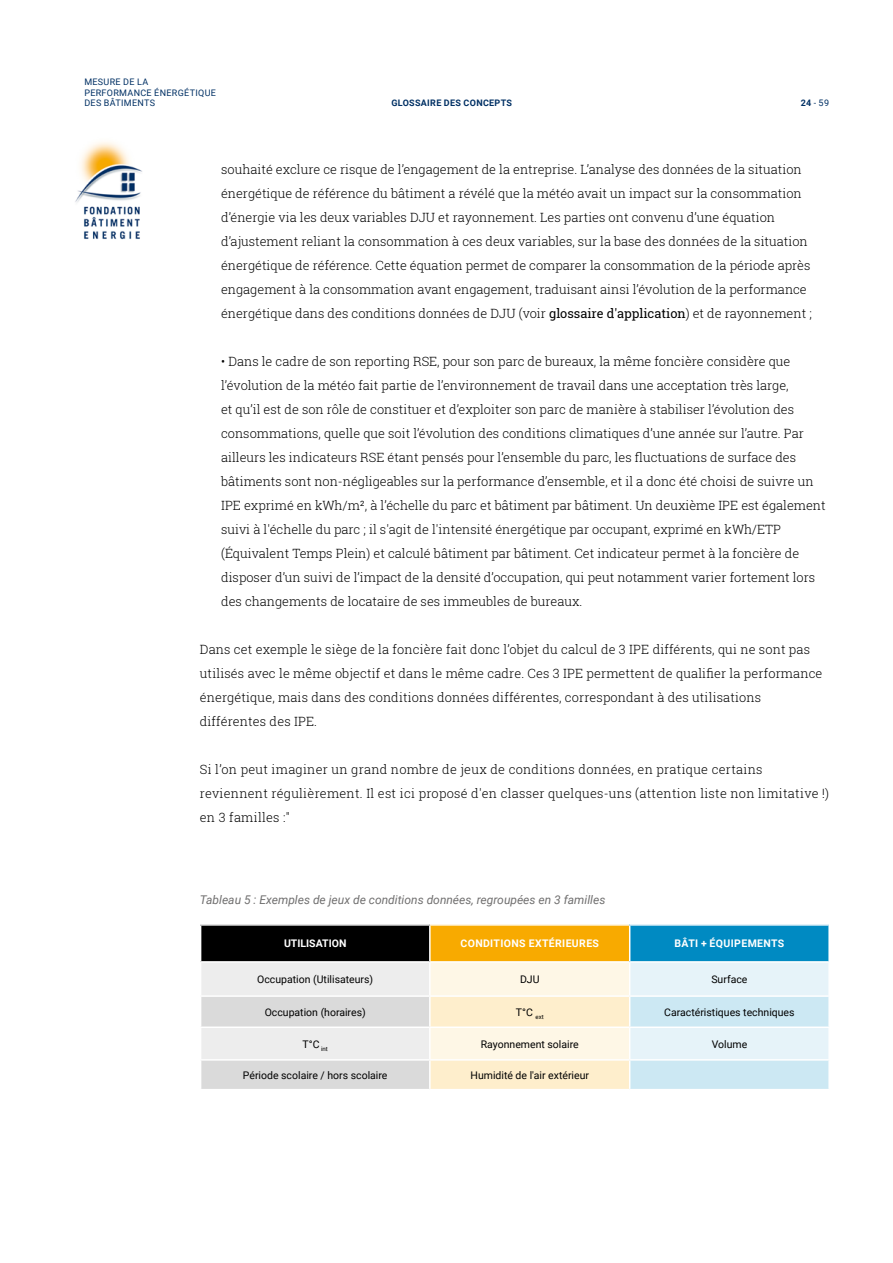
<style>
.page{position:relative;width:893px;height:1263px;background:#fff}
.page>*{position:absolute;margin:0;border:0;box-sizing:border-box;transform-origin:0 0}
.t1{font:300 12.75px/24px "Roboto Slab";color:#000}
.t2{font:300 12.75px/24px "Roboto Slab";letter-spacing:.02em;color:#000}
.t3{font:italic 12px "Roboto";color:#706f6f}
.t4{font:10.5px "Roboto";color:#000}
.t5{font:700 10.5px "Roboto";letter-spacing:.035em;color:#fff}
.t6{font:700 10.5px "Roboto";color:#fff}
.t7{font:9px/10.8px "Roboto";letter-spacing:.035em;color:#003064}
.t8{font:700 9px "Roboto";letter-spacing:.035em;color:#003064}
.s1{font-weight:700}
.s2{font-weight:400}
</style>
<div class="page">
<img style="left:75px;top:142px;width:67px;height:98px">
<div style="left:201px;top:925px;width:229px;height:37px;background:#000"></div>
<div style="left:430px;top:925px;width:200px;height:37px;background:#f8aa00"></div>
<div style="left:630px;top:925px;width:199px;height:37px;background:#008ac2"></div>
<hr style="left:200px;top:924px;width:230px;height:2px;background:#fff">
<hr style="left:430px;top:924px;width:200px;height:2px;background:#fff">
<hr style="left:429px;top:926px;width:2px;height:35px;background:#fff">
<hr style="left:630px;top:924px;width:200px;height:2px;background:#fff">
<hr style="left:629px;top:926px;width:1px;height:35px;background:#fff">
<hr style="left:828px;top:926px;width:2px;height:35px;background:#fff">
<hr style="left:200px;top:961px;width:230px;height:2px;background:#fff">
<hr style="left:430px;top:961px;width:200px;height:2px;background:#fff">
<hr style="left:630px;top:961px;width:200px;height:2px;background:#fff">
<svg style="left:201px;top:963px;width:628px;height:126px;background:#e9ece7"></svg>
<hr style="left:828px;top:1060px;width:2px;height:29px;background:#fff">
<p class="t7" style="left:84px;top:76px;width:133px">MESURE DE LA<br>PERFORMANCE ÉNERGÉTIQUE<br>DES BÂTIMENTS</p>
<p class="t8" style="left:391px;top:97px;width:122px">GLOSSAIRE DES CONCEPTS</p>
<p class="t7" style="left:801px;top:97px;width:30px"><span class="s1">24</span> - 59</p>
<p class="t1" style="left:221px;top:157px;width:592px">souhaité exclure ce risque de l’engagement de la entreprise. L’analyse des données de la situation énergétique de référence du bâtiment a révélé que la météo avait un impact sur la consommation d’énergie via les deux variables DJU et rayonnement. Les parties ont convenu d’une équation d’ajustement reliant la consommation à ces deux variables, sur la base des données de la situation énergétique de référence. Cette équation permet de comparer la consommation de la période après engagement à la consommation avant engagement, traduisant ainsi l’évolution de la performance énergétique dans des conditions données de DJU (voir <span class="s2">glossaire d'application</span>) et de rayonnement ;</p>
<p class="t1" style="left:221px;top:349px;width:606px">• Dans le cadre de son reporting RSE, pour son parc de bureaux, la même foncière considère que l’évolution de la météo fait partie de l’environnement de travail dans une acceptation très large,<br>et qu’il est de son rôle de constituer et d’exploiter son parc de manière à stabiliser l’évolution des consommations, quelle que soit l’évolution des conditions climatiques d’une année sur l’autre. Par ailleurs les indicateurs RSE étant pensés pour l’ensemble du parc, les fluctuations de surface des bâtiments sont non-négligeables sur la performance d’ensemble, et il a donc été choisi de suivre un IPE exprimé en kWh/m², à l’échelle du parc et bâtiment par bâtiment. Un deuxième IPE est également suivi à l'échelle du parc ; il s'agit de l'intensité énergétique par occupant, exprimé en kWh/ETP (Équivalent Temps Plein) et calculé bâtiment par bâtiment. Cet indicateur permet à la foncière de disposer d’un suivi de l’impact de la densité d’occupation, qui peut notamment varier fortement lors des changements de locataire de ses immeubles de bureaux.</p>
<p class="t1" style="left:200px;top:637px;width:624px">Dans cet exemple le siège de la foncière fait donc l’objet du calcul de 3 IPE différents, qui ne sont pas utilisés avec le même objectif et dans le même cadre. Ces 3 IPE permettent de qualifier la performance énergétique, mais dans des conditions données différentes, correspondant à des utilisations différentes des IPE.</p>
<p class="t2" style="left:200px;top:757px;width:631px">Si l’on peut imaginer un grand nombre de jeux de conditions données, en pratique certains reviennent régulièrement. Il est ici proposé d'en classer quelques-uns (attention liste non limitative !) en 3 familles :"</p>
<p class="t3" style="left:200px;top:891px;width:407px">Tableau 5 : Exemples de jeux de conditions données, regroupées en 3 familles</p>
<p class="t6" style="left:284px;top:936px;width:64px">UTILISATION</p>
<p class="t5" style="left:460px;top:936px;width:140px">CONDITIONS EXTÉRIEURES</p>
<p class="t5" style="left:674px;top:936px;width:111px">BÂTI + ÉQUIPEMENTS</p>
<p class="t4" style="left:257px;top:972px;width:117px">Occupation (Utilisateurs)</p>
<p class="t4" style="left:520px;top:972px;width:21px">DJU</p>
<p class="t4" style="left:711px;top:972px;width:38px">Surface</p>
<p class="t4" style="left:265px;top:1004px;width:103px">Occupation (horaires)</p>
<p class="t4" style="left:516px;top:1004px;width:29px">T°C <sub>ext</sub></p>
<p class="t4" style="left:664px;top:1004px;width:132px">Caractéristiques techniques</p>
<p class="t4" style="left:303px;top:1036px;width:27px">T°C <sub>int</sub></p>
<p class="t4" style="left:481px;top:1036px;width:99px">Rayonnement solaire</p>
<p class="t4" style="left:712px;top:1036px;width:37px">Volume</p>
<p class="t4" style="left:243px;top:1067px;width:146px">Période scolaire / hors scolaire</p>
<p class="t4" style="left:471px;top:1067px;width:120px">Humidité de l'air extérieur</p>
</div>
